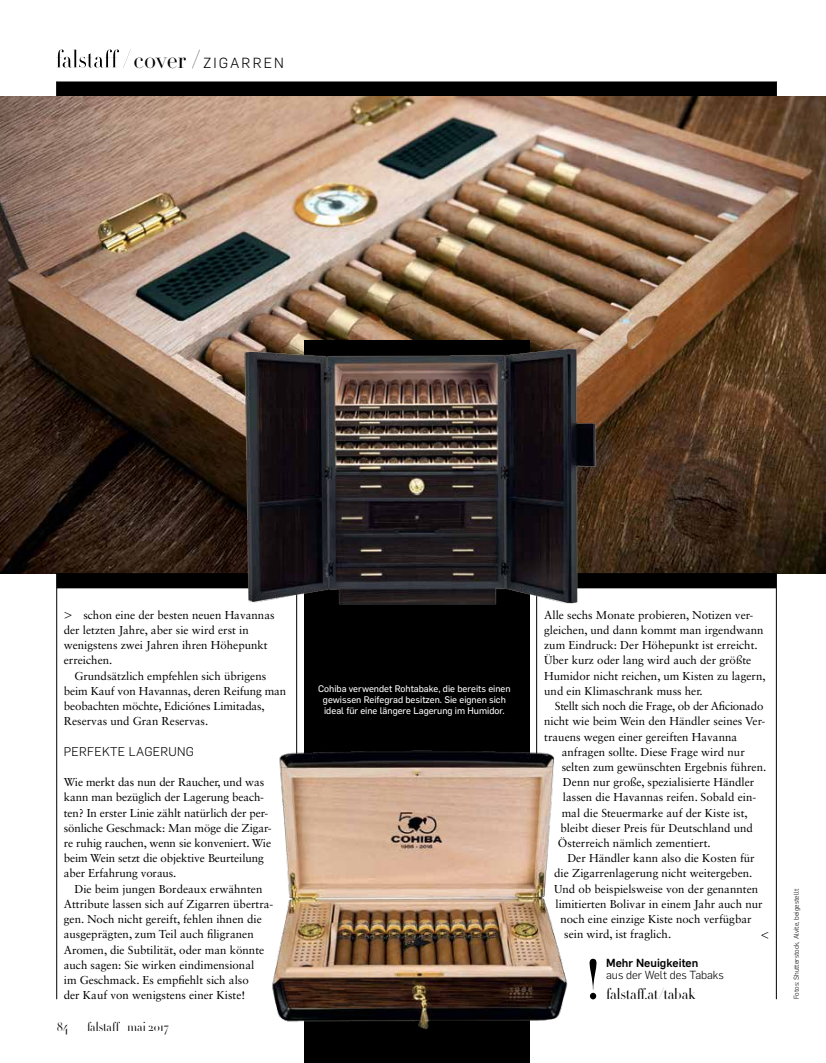
<style>
.page{position:relative;width:826px;height:1063px;background:#fff}
.page>*{position:absolute;margin:0;border:0;box-sizing:border-box;transform-origin:0 0}
.t1{font:300 15px "HTF Didot L64";color:#000}
.t2{font:300 15px "Flama";color:#000}
.t3{font:300 14.38px "Flama";letter-spacing:.15em;color:#000}
.t4{font:300 12.5px "HTF Didot L96";letter-spacing:.01em;color:#000}
.t5{font:300 12.5px "Flama";letter-spacing:.025em;color:#000}
.t6{font:11.5px/15.2px "Sabon LT Std";color:#000}
.t7{font:11.5px "Sabon LT Std";letter-spacing:-.02em;color:#000}
.t8{font:300 11.5px "Flama";letter-spacing:-.02em;color:#000}
.t9{font:500 11.5px "Flama";color:#000}
.t10{font:9.38px/11.2px "Flama Basic";color:#fff;text-align:center}
.t11{font:300 6.88px "Flama";color:#000}
.s1{font-family:"HTF Didot L24";font-size:24px}
</style>
<div class="page">
<hr style="left:776px;top:81px;width:1px;height:918px;background:#000">
<div style="left:57px;top:81px;width:719px;height:16px;background:#000"></div>
<hr style="left:56px;top:81px;width:1px;height:918px;background:#000">
<hr style="left:536px;top:588px;width:1px;height:411px;background:#000">
<hr style="left:296px;top:588px;width:1px;height:411px;background:#000">
<img style="left:0;top:97px;width:826px;height:476px">
<svg style="left:56px;top:49px;width:75px;height:19px"></svg>
<div style="left:304px;top:340px;width:225px;height:723px;background:#000"></div>
<div style="left:57px;top:573px;width:719px;height:15px;background:#000"></div>
<img style="left:272px;top:732px;width:325px;height:331px">
<img style="left:222px;top:314px;width:399px;height:325px">
<p class="t3" style="left:134px;top:53px;width:152px"><span class="s1">cover/</span> ZIGARREN</p>
<p class="t6" style="left:64px;top:607px;width:212px;text-indent:20px">schon eine der besten neuen Havannas der letzten Jahre, aber sie wird erst in wenigstens zwei Jahren ihren Höhepunkt erreichen.</p>
<p class="t6" style="left:64px;top:668px;width:224px;text-indent:11px">Grundsätzlich empfehlen sich übrigens beim Kauf von Havannas, deren Reifung man beobachten möchte, Ediciónes Limitadas, Reservas und Gran Reservas.</p>
<p class="t5" style="left:64px;top:743px;width:132px">PERFEKTE LAGERUNG</p>
<p class="t6" style="left:64px;top:774px;width:209px">Wie merkt das nun der Raucher, und was kann man bezüglich der Lagerung beach&shy;ten? In erster Linie zählt natürlich der per&shy;sönliche Geschmack: Man möge die Zigar&shy;re ruhig rauchen, wenn sie konveniert. Wie beim Wein setzt die objektive Beurteilung aber Erfahrung voraus.</p>
<p class="t6" style="left:64px;top:881px;width:211px;text-indent:11px">Die beim jungen Bordeaux erwähnten Attribute lassen sich auf Zigarren übertra&shy;gen. Noch nicht gereift, fehlen ihnen die ausgeprägten, zum Teil auch filigranen Aromen, die Subtilität, oder man könnte auch sagen: Sie wirken eindimensional<br>im Geschmack. Es empfiehlt sich also<br>der Kauf von wenigstens einer Kiste!</p>
<h1 class="t2" style="left:64px;top:605px;width:10px">&gt;</h1>
<p class="t6" style="left:544px;top:607px;width:223px">Alle sechs Monate probieren, Notizen ver&shy;gleichen, und dann kommt man irgendwann zum Eindruck: Der Höhepunkt ist erreicht.<br>Über kurz oder lang wird auch der größte Humidor nicht reichen, um Kisten zu lagern, und ein Klimaschrank muss her.</p>
<p class="t7" style="left:555px;top:699px;width:210px">Stellt sich noch die Frage, ob der Aficionado</p>
<p class="t6" style="left:544px;top:714px;width:223px">nicht wie beim Wein den Händler seines Ver-</p>
<p class="t6" style="left:544px;top:729px;width:194px">trauens wegen einer gereiften Havanna</p>
<p class="t6" style="left:561px;top:744px;width:184px">anfragen sollte. Diese Frage wird nur</p>
<p class="t6" style="left:561px;top:759px;width:206px">selten zum gewünschten Ergebnis führen.</p>
<p class="t6" style="left:563px;top:774px;width:193px">Denn nur große, spezialisierte Händler</p>
<p class="t6" style="left:563px;top:790px;width:195px">lassen die Havannas reifen. Sobald ein-</p>
<p class="t6" style="left:561px;top:805px;width:187px">mal die Steuermarke auf der Kiste ist,</p>
<p class="t6" style="left:560px;top:820px;width:194px">bleibt dieser Preis für Deutschland und</p>
<p class="t6" style="left:558px;top:835px;width:154px">Österreich nämlich zementiert.</p>
<p class="t6" style="left:567px;top:851px;width:189px">Der Händler kann also die Kosten für</p>
<p class="t6" style="left:554px;top:866px;width:200px">die Zigarrenlagerung nicht weitergeben.</p>
<p class="t6" style="left:554px;top:881px;width:205px">Und ob beispielsweise von der genannten</p>
<p class="t6" style="left:555px;top:896px;width:209px">limitierten Bolivar in einem Jahr auch nur</p>
<p class="t6" style="left:560px;top:911px;width:193px">noch eine einzige Kiste noch verfügbar</p>
<p class="t6" style="left:564px;top:927px;width:108px">sein wird, ist fraglich.</p>
<p class="t9" style="left:606px;top:954px;width:94px">Mehr Neuigkeiten</p>
<p class="t8" style="left:606px;top:968px;width:119px">AUS DER WELT DES TABAKS</p>
<h1 class="t1" style="left:606px;top:984px;width:91px">falstaff.at/tabak</h1>
<p class="t10" style="left:318px;top:682px;width:194px">Cohiba verwendet Rohtabake, die bereits einen gewissen Reifegrad besitzen. Sie eignen sich ideal für eine längere Lagerung im Humidor.</p>
<h1 class="t2" style="left:760px;top:924px;width:10px">&lt;</h1>
<p class="t4" style="left:57px;top:1018px;width:13px">84</p>
<p class="t4" style="left:87px;top:1018px;width:83px">falstaff mai 2017</p>
<p class="t11" style="left:792px;top:999px;width:112px;rotate:-90deg">FOTOS: SHUTTERSTOCK, ALVITE, BEIGESTELLT</p>
</div>
